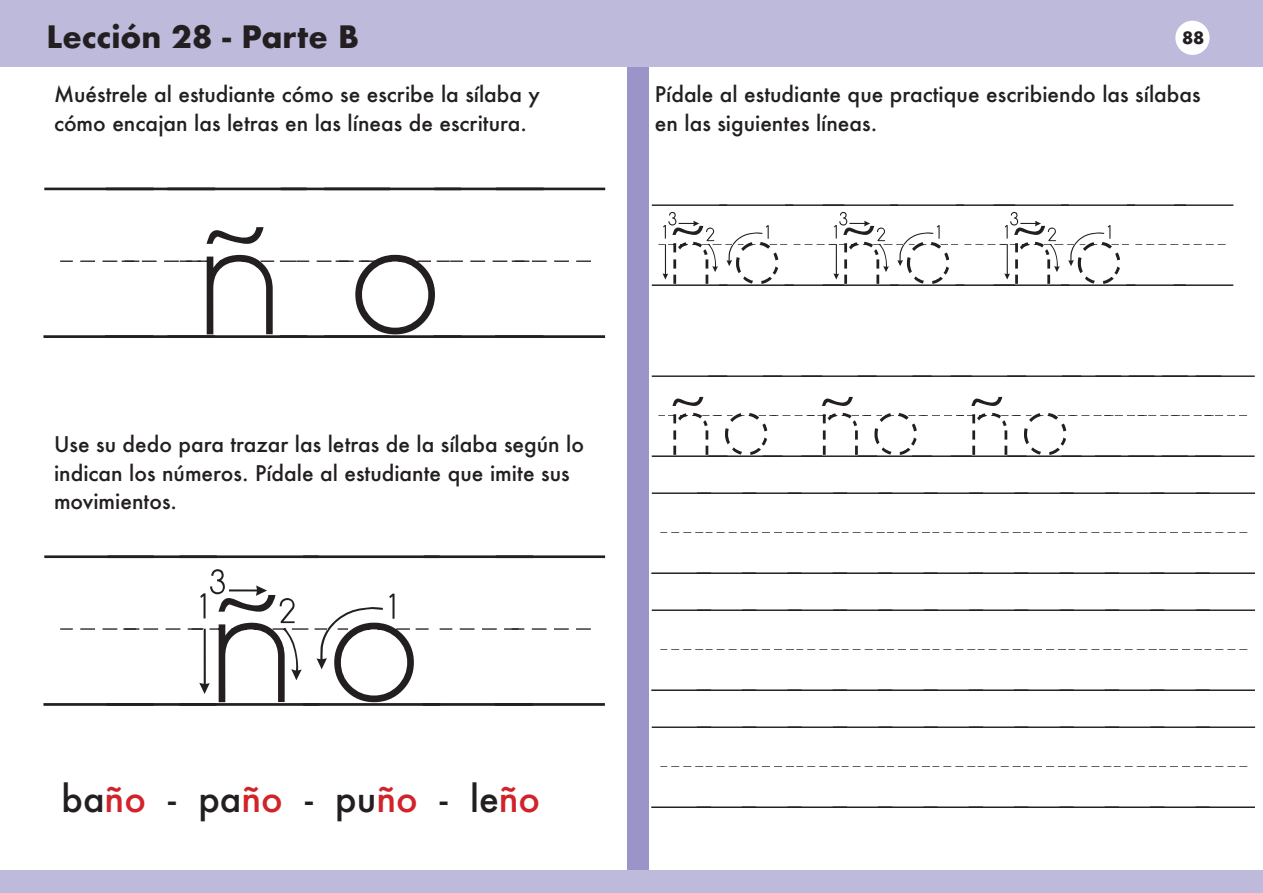
<style>
.page{position:relative;width:1263px;height:893px;background:#fff}
.page>*{position:absolute;margin:0;border:0;box-sizing:border-box;transform-origin:0 0}
.t1{font:180px "Abc Print Arrow";color:#231f20}
.t2{font:97.5px "Abc Print Dotted Lined";color:#231f20}
.t3{font:97.5px "Abc Print Arrow Dotted";color:#231f20}
.t4{font:500 36px "Futura";color:#231f20}
.t5{font:700 30px "Futura";color:#231f20}
.t6{font:500 21px/28.5px "Futura";color:#231f20}
.t7{font:700 16.5px "Futura";color:#231f20}
.s1{font-family:"Abc Print Lined"}
.s2{color:#d1232a}
</style>
<div class="page">
<div style="left:627px;top:0;width:21px;height:893px;background:#9a94c8"></div>
<div style="left:0;top:0;width:1263px;height:66px;background:#bdbadb"></div>
<div style="left:0;top:871px;width:1263px;height:22px;background:#bdbadb"></div>
<div style="left:1175px;top:21px;width:34px;height:34px;background:#fff;border-radius:50%"></div>
<p class="t5" style="left:47px;top:15px;width:314px">Lección 28 - Parte B</p>
<p class="t6" style="left:54px;top:80px;width:487px">Muéstrele al estudiante cómo se escribe la sílaba y</p>
<p class="t6" style="left:54px;top:109px;width:474px">cómo encajan las letras en las líneas de escritura.</p>
<p class="t1" style="left:54px;top:158px;width:544px">//<span class="s1">ñ/o</span>//</p>
<p class="t6" style="left:54px;top:430px;width:532px">Use su dedo para trazar las letras de la sílaba según lo indican los números. Pídale al estudiante que imite sus movimientos.</p>
<p class="t1" style="left:54px;top:525px;width:544px">//ño//</p>
<p class="t4" style="left:61px;top:774px;width:480px">ba<span class="s2">ño</span> - pa<span class="s2">ño</span> - pu<span class="s2">ño</span> - le<span class="s2">ño</span></p>
<p class="t7" style="left:1182px;top:26px;width:24px">88</p>
<p class="t6" style="left:655px;top:80px;width:547px">Pídale al estudiante que practique escribiendo las sílabas en las siguientes líneas.</p>
<p class="t3" style="left:657px;top:188px;width:573px">ÑO/ÑO/ÑO//</p>
<p class="t2" style="left:657px;top:359px;width:594px">ÑO/ÑO/ÑO/////</p>
<p class="t2" style="left:657px;top:476px;width:595px">/////////////</p>
<p class="t2" style="left:657px;top:593px;width:595px">/////////////</p>
<p class="t2" style="left:657px;top:710px;width:595px">/////////////</p>
</div>
